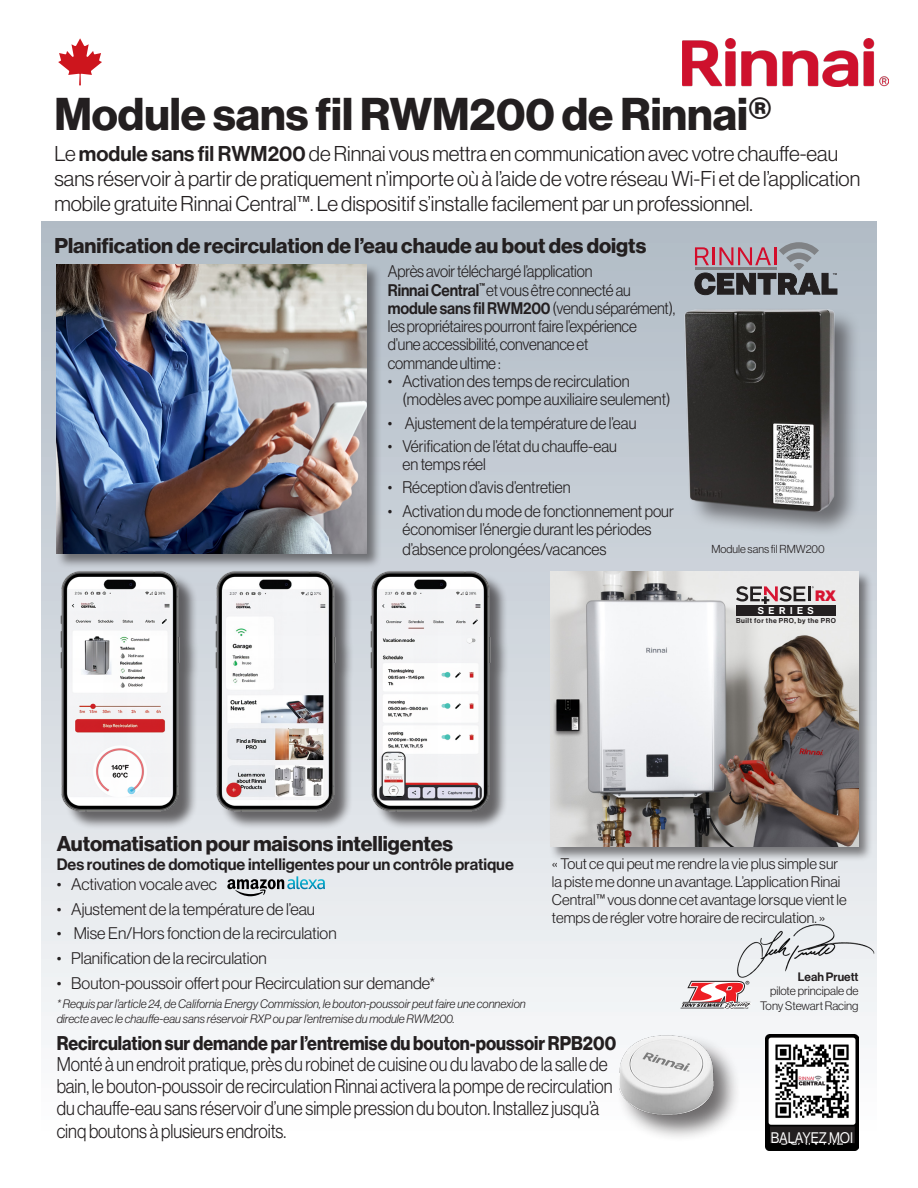
<style>
.page{position:relative;width:918px;height:1188px;background:#fff}
.page>*{position:absolute;margin:0;border:0;box-sizing:border-box;transform-origin:0 0}
.t1{font:45px "N Haas Grotesk DS Pro 75 Bd";color:#231f20}
.t2{font:21px/25.2px "N Haas Grotesk DS Pro 45 Lt";color:#231f20}
.t3{font:21px "N Haas Grotesk DS Pro 75 Bd";color:#231f20}
.t4{font:19.5px/22.5px "N Haas Grotesk DS Pro 45 Lt";color:#231f20;scale:.9 1}
.t5{font:16.5px/18.3px "N Haas Grotesk DS Pro 45 Lt";color:#231f20;scale:.95 1}
.t6{font:16.5px/18.3px "N Haas Grotesk DS Pro 45 Lt";color:#231f20;scale:.93 1}
.t7{font:16.5px "N Haas Grotesk DS Pro 45 Lt";color:#231f20}
.t8{font:16.2px "N Haas Grotesk DS Pro 65 Md";color:#231f20}
.t9{font:15px/18px "N Haas Grotesk DS Pro 45 Lt";color:#231f20}
.t10{font:15px "N Haas Grotesk DS Pro 55 Rg";letter-spacing:-.005em;color:#fff;scale:.88 1}
.t11{font:14.7px "N Haas Grotesk DS Pro 95 Blk";color:#d71532}
.t12{font:12px/14.4px "N Haas Grotesk DS Pro 46 Lt It";color:#231f20}
.t13{font:12px/14.4px "N Haas Grotesk DS Pro 45 Lt";color:#231f20;text-align:right}
.t14{font:11.4px "N Haas Grotesk DS Pro 45 Lt";color:#231f20}
.t15{font:9.75px "N Haas Grotesk DS Pro 65 Md";letter-spacing:.465em;color:#fff}
.t16{font:7.05px "N Haas Grotesk DS Pro 55 Rg";color:#231f20}
.t17{font:6.9px "N Haas Grotesk DS Pro 65 Md";letter-spacing:.08em;color:#231f20}
.s1{font-family:"N Haas Grotesk DS Pro 65 Md"}
.s2{font-family:"N Haas Grotesk DS Pro 75 Bd"}
</style>
<div class="page">
<div style="left:41px;top:221px;width:836px;height:926px;background:linear-gradient(to bottom,#afbac5,#fdfdfe)"></div>
<div style="left:64px;top:573px;width:135px;height:257px;background:#231f20;opacity:.65"></div>
<img style="left:56px;top:569px;width:128px;height:247px">
<div style="left:219px;top:573px;width:135px;height:257px;background:#231f20;opacity:.65"></div>
<img style="left:212px;top:569px;width:127px;height:247px">
<div style="left:374px;top:573px;width:135px;height:257px;background:#231f20;opacity:.65"></div>
<img style="left:367px;top:564px;width:127px;height:252px">
<div style="left:549px;top:570px;width:325px;height:292px;background:#231f20;opacity:.55"></div>
<img style="left:551px;top:572px;width:308px;height:275px">
<div style="left:56px;top:264px;width:327px;height:305px;background:#231f20;opacity:.55"></div>
<img style="left:57px;top:265px;width:310px;height:289px">
<div style="left:684px;top:308px;width:177px;height:230px;background:#231f20;opacity:.55"></div>
<img style="left:675px;top:286px;width:190px;height:232px">
<svg style="left:227px;top:876px;width:98px;height:20px;background:#a4b4ba"></svg>
<div style="left:617px;top:1033px;width:124px;height:110px;background:#f7f7f9"></div>
<img style="left:603px;top:1015px;width:132px;height:132px">
<img style="left:766px;top:1035px;width:93px;height:115px">
<img style="left:683px;top:38px;width:206px;height:48px">
<svg style="left:694px;top:242px;width:144px;height:53px;background:#8a8189"></svg>
<hr style="left:695px;top:267px;width:81px;height:3px;background:#808285">
<hr style="left:680px;top:1008px;width:68px;height:1px;background:#231f20">
<svg style="left:682px;top:981px;width:70px;height:29px"></svg>
<hr style="left:808px;top:586px;width:3px;height:15px;background:#231f20">
<svg style="left:736px;top:586px;width:69px;height:18px"></svg>
<div style="left:736px;top:605px;width:100px;height:11px;background:#231f20"></div>
<div style="left:553px;top:700px;width:30px;height:37px;background:#231f20;opacity:.55"></div>
<img style="left:554px;top:698px;width:28px;height:35px">
<img style="left:735px;top:923px;width:141px;height:60px">
<svg style="left:58px;top:38px;width:44px;height:47px"></svg>
<div style="left:771px;top:1127px;width:83px;height:15px;background:#231f20"></div>
<div style="left:770px;top:1126px;width:85px;height:17px;border:2px solid #231f20"></div>
<p class="t1" style="left:54px;top:88px;width:719px">Module sans fil RWM200 de Rinnai®</p>
<p class="t2" style="left:54px;top:141px;width:807px">Le <span class="s1">module sans fil RWM200</span> de Rinnai vous mettra en communication avec votre chauffe-eau sans réservoir à partir de pratiquement n’importe où à l’aide de votre réseau Wi-Fi et de l’application mobile gratuite Rinnai Central™. Le dispositif s’installe facilement par un professionnel.</p>
<p class="t3" style="left:54px;top:234px;width:594px">Planification de recirculation de l’eau chaude au bout des doigts</p>
<p class="t6" style="left:388px;top:262px;width:221px">Après avoir téléchargé l’application</p>
<p class="t6" style="left:388px;top:281px;width:311px"><span class="s1">Rinnai Central</span><sup>™</sup>et vous être connecté au <span class="s1">module sans fil RWM200</span> (vendu séparément), les propriétaires pourront faire l’expérience<br>d’une accessibilité, convenance et</p>
<p class="t6" style="left:388px;top:354px;width:123px">commande ultime :</p>
<p class="t5" style="left:403px;top:372px;width:284px;text-indent:-15px">• Activation des temps de recirculation (modèles avec pompe auxiliaire seulement)</p>
<p class="t5" style="left:388px;top:414px;width:263px">• Ajustement de la température de l’eau</p>
<p class="t5" style="left:403px;top:437px;width:227px;text-indent:-15px">• Vérification de l’état du chauffe-eau en temps réel</p>
<p class="t5" style="left:388px;top:478px;width:194px">• Réception d’avis d’entretien</p>
<p class="t5" style="left:388px;top:502px;width:303px;text-align:center">• Activation du mode de fonctionnement pour économiser l’énergie durant les périodes</p>
<p class="t5" style="left:403px;top:540px;width:216px">d’absence prolongées/vacances</p>
<p class="t16" style="left:833px;top:272px;width:6px">™</p>
<p class="t14" style="left:711px;top:543px;width:115px">Module sans fil RMW200</p>
<p class="t11" style="left:815px;top:588px;width:22px">RX</p>
<p class="t15" style="left:758px;top:605px;width:58px">SERIES</p>
<p class="t17" style="left:736px;top:616px;width:101px">Built for the PRO, by the PRO</p>
<p class="t3" style="left:57px;top:831px;width:398px">Automatisation pour maisons intelligentes</p>
<p class="t8" style="left:57px;top:855px;width:459px">Des routines de domotique intelligentes pour un contrôle pratique</p>
<p class="t7" style="left:57px;top:875px;width:162px">• Activation vocale avec</p>
<p class="t7" style="left:57px;top:900px;width:260px">• Ajustement de la température de l’eau</p>
<p class="t7" style="left:57px;top:924px;width:281px">• Mise En/Hors fonction de la recirculation</p>
<p class="t7" style="left:57px;top:949px;width:212px">• Planification de la recirculation</p>
<p class="t7" style="left:57px;top:974px;width:380px">• Bouton-poussoir offert pour Recirculation sur demande*</p>
<p class="t12" style="left:57px;top:997px;width:471px">* Requis par l’article 24, de California Energy Commission, le bouton-poussoir peut faire une connexion directe avec le chauffe-eau sans réservoir RXP ou par l’entremise du module RWM200.</p>
<p class="t9" style="left:552px;top:855px;width:296px">« Tout ce qui peut me rendre la vie plus simple sur la piste me donne un avantage. L’application Rinai Central™ vous donne cet avantage lorsque vient le temps de régler votre horaire de recirculation. »</p>
<p class="t13" style="left:770px;top:970px;width:90px"><span class="s1">Leah Pruett </span>pilote principale de</p>
<p class="t13" style="left:760px;top:998px;width:100px">Tony Stewart Racing</p>
<p class="t4" style="left:57px;top:1032px;width:623px;line-height:21.8px"><span class="s2">Recirculation sur demande par l’entremise du bouton-poussoir RPB200<br></span>Monté à un endroit pratique, près du robinet de cuisine ou du lavabo de la salle de</p>
<p class="t4" style="left:57px;top:1075px;width:619px">bain, le bouton-poussoir de recirculation Rinnai activera la pompe de recirculation du chauffe-eau sans réservoir d’une simple pression du bouton. Installez jusqu’à cinq boutons à plusieurs endroits.</p>
<p class="t10" style="left:771px;top:1129px;width:95px">BALAYEZ MOI</p>
</div>
